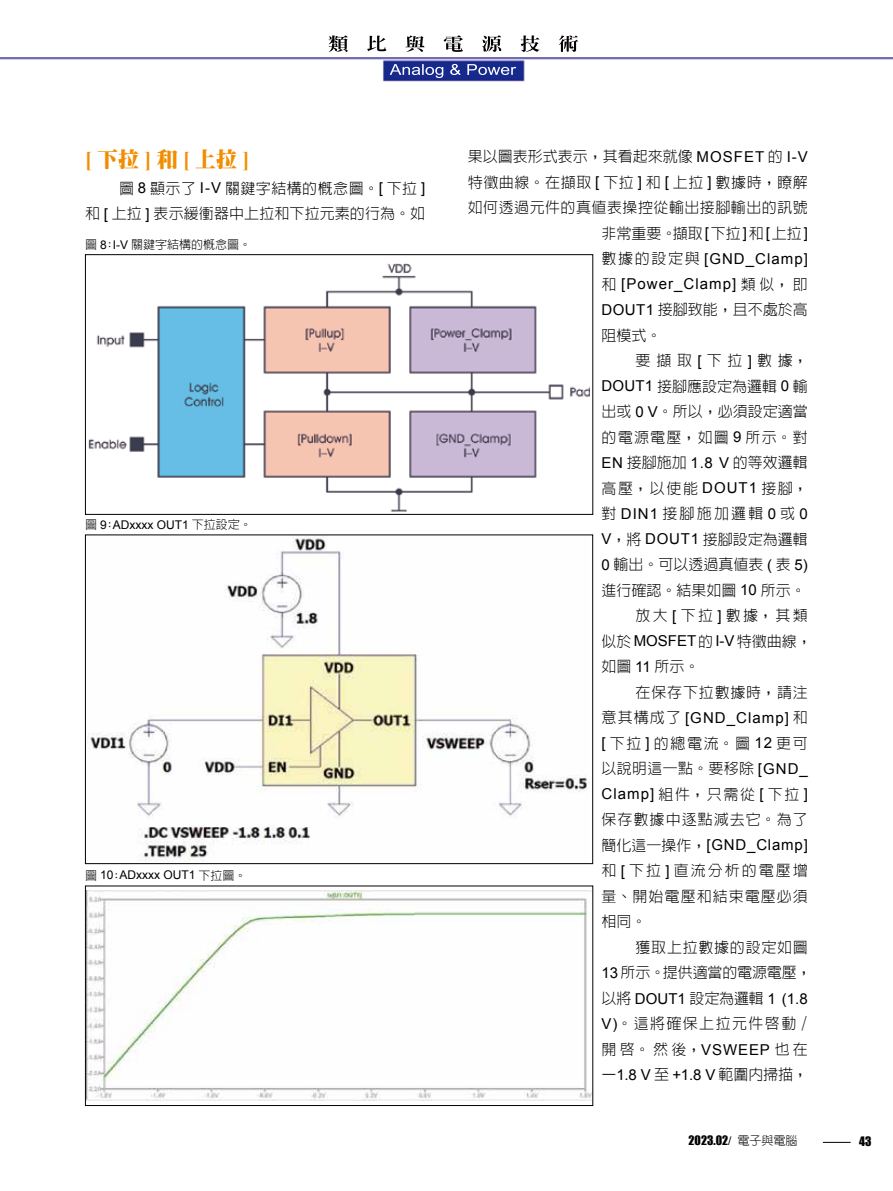
<style>
.page{position:relative;width:893px;height:1191px;background:#fff}
.page>*{position:absolute;margin:0;border:0;box-sizing:border-box;transform-origin:0 0}
.t1{font:900 21px "Inn Ming";color:#f18d00}
.t2{font:300 15px/25.5px "Lin Gothic";color:#000}
.t3{font:300 15px/25.5px "Lin Gothic";letter-spacing:.03em;color:#000;text-align:right}
.t4{font:15px/25.5px "Arial";letter-spacing:.07em;color:#000}
.t5{font:300 15px/25.5px "Lin Gothic";letter-spacing:.005em;color:#000;text-align:right}
.t6{font:300 15px/25.5px "Lin Gothic";letter-spacing:.095em;color:#000}
.t7{font:300 15px/25.5px "Lin Gothic";letter-spacing:.05em;color:#000;text-align:right}
.t8{font:300 15px/25.5px "Lin Gothic";letter-spacing:.055em;color:#000}
.t9{font:300 15px "Lin Gothic";letter-spacing:.07em;color:#000}
.t10{font:12px "Arial";color:#000}
.t11{font:300 12px "Lin Gothic";color:#000}
.t12{font:12px "Impact";color:#000}
.s1{font-family:"Times New Roman";font-weight:700}
.s2{font-family:"Arial";font-weight:400}
.s3{font-family:"Lin Gothic";font-weight:300}
.s4{font-family:"Arial"}
.s5{font-family:"New Gothic";font-weight:300}
</style>
<div class="page">
<img style="left:17px;top:35px;width:876px;height:47px">
<img style="left:390px;top:64px;width:126px;height:11px">
<img style="left:329px;top:35px;width:172px;height:17px">
<svg style="left:823px;top:1142px;width:28px;height:1px"></svg>
<img style="left:88px;top:263px;width:502px;height:248px">
<div style="left:85px;top:254px;width:508px;height:261px;border:1px solid #040002"></div>
<img style="left:87px;top:538px;width:500px;height:324px">
<img style="left:87px;top:890px;width:504px;height:210px">
<div style="left:85px;top:885px;width:508px;height:221px;border:1px solid #040002"></div>
<h1 class="t1" style="left:85px;top:148px;width:166px"><span class="s1">[</span>下拉<span class="s1">]</span>和<span class="s1">[</span>上拉<span class="s1">]</span></h1>
<p class="t5" style="left:85px;top:175px;width:342px">圖 <span class="s2">8</span> 顯示了 <span class="s2">I-V</span> 關鍵字結構的概念圖。<span class="s2">[</span> 下拉 <span class="s2">]<br></span>和 <span class="s2">[</span> 上拉 <span class="s2">]</span> 表示緩衝器中上拉和下拉元素的行為。如</p>
<p class="t11" style="left:85px;top:238px;width:168px">圖 <span class="s2">8</span>:<span class="s2">I-V</span> 關鍵字結構的概念圖。</p>
<p class="t10" style="left:85px;top:517px;width:168px"><span class="s3">圖</span> 9<span class="s3">:</span>ADxxxx OUT1 <span class="s3">下拉設定。</span></p>
<p class="t10" style="left:85px;top:867px;width:163px"><span class="s3">圖</span> 10<span class="s3">:</span>ADxxxx OUT1 <span class="s3">下拉圖。</span></p>
<p class="t3" style="left:468px;top:144px;width:342px">果以圖表形式表示，其看起來就像 <span class="s2">MOSFET</span> 的 <span class="s2">I-V</span>特徵曲線。在擷取 <span class="s2">[</span> 下拉 <span class="s2">]</span> 和 <span class="s2">[</span> 上拉 <span class="s2">]</span> 數據時，瞭解如何透過元件的真值表操控從輸出接腳輸出的訊號非常重要。擷取<span class="s2">[</span>下拉<span class="s2">]</span>和<span class="s2">[</span>上拉<span class="s2">]</span></p>
<p class="t4" style="left:602px;top:246px;width:208px"><span class="s3">數據的設定與</span> [GND_Clamp]<span class="s3">和</span> [Power_Clamp] <span class="s3">類似，即</span></p>
<p class="t2" style="left:602px;top:297px;width:208px"><span class="s2">DOUT1</span> 接腳致能，且不處於高阻模式。</p>
<p class="t2" style="left:602px;top:348px;width:208px;text-align:right">要擷取<span class="s2">[</span>下拉<span class="s2">]</span>數據，<br><span class="s2">DOUT1</span> 接腳應設定為邏輯 <span class="s2">0</span> 輸出或 <span class="s2">0 V</span>。所以，必須設定適當的電源電壓，如圖 <span class="s2">9</span> 所示。對<br><span class="s2">EN</span> 接腳施加 <span class="s2">1.8 V</span> 的等效邏輯高壓，以使能 <span class="s2">DOUT1</span> 接腳，對 <span class="s2">DIN1</span> 接腳施加邏輯 <span class="s2">0</span> 或 <span class="s2">0<br>V</span>，將 <span class="s2">DOUT1</span> 接腳設定為邏輯<br><span class="s2">0</span> 輸出。可以透過真值表 <span class="s2">(</span> 表 <span class="s2">5)</span>進行確認。結果如圖 <span class="s2">10</span> 所示。放大 <span class="s2">[</span> 下拉 <span class="s2">]</span> 數據，其類</p>
<p class="t4" style="left:602px;top:628px;width:212px"><span class="s3">似於</span>MOSFET<span class="s3">的</span>I-V<span class="s3">特徵曲線，</span></p>
<p class="t8" style="left:636px;top:654px;width:174px;text-indent:-34px">如圖 <span class="s2">11</span> 所示。<br>在保存下拉數據時，請注</p>
<p class="t4" style="left:602px;top:705px;width:208px"><span class="s3">意其構成了</span> [GND_Clamp] <span class="s3">和</span></p>
<p class="t3" style="left:602px;top:730px;width:208px;text-align:left"><span class="s2">[</span> 下拉 <span class="s2">]</span> 的總電流。圖 <span class="s2">12</span> 更可以說明這一點。要移除 <span class="s2">[GND_</span></p>
<p class="t4" style="left:602px;top:781px;width:208px">Clamp] <span class="s3">組件，只需從</span> [ <span class="s3">下拉</span> ]</p>
<p class="t9" style="left:602px;top:812px;width:208px">保存數據中逐點減去它。為了</p>
<p class="t4" style="left:602px;top:832px;width:208px"><span class="s3">簡化這一操作，</span>[GND_Clamp]</p>
<p class="t3" style="left:601px;top:858px;width:208px;text-align:justify">和 <span class="s2">[</span> 下拉 <span class="s2">]</span> 直流分析的電壓增量、開始電壓和結束電壓必須相同。</p>
<p class="t7" style="left:601px;top:934px;width:212px">獲取上拉數據的設定如圖<br><span class="s2">13</span> 所示。提供適當的電源電壓，</p>
<p class="t4" style="left:601px;top:985px;width:208px"><span class="s3">以將</span> DOUT1 <span class="s3">設定為邏輯</span> 1 (1.8</p>
<p class="t6" style="left:601px;top:1011px;width:208px"><span class="s2">V)</span>。這將確保上拉元件啟動 /開啟。然後，<span class="s2">VSWEEP</span> 也在</p>
<p class="t4" style="left:601px;top:1062px;width:208px"><span class="s3">–</span>1.8 V <span class="s3">至</span> +1.8 V <span class="s3">範圍內掃描，</span></p>
<p class="t12" style="left:689px;top:1131px;width:110px">2023.02<span class="s4">/</span> <span class="s5">電子與電腦</span></p>
<p class="t12" style="left:859px;top:1132px;width:14px">43</p>
</div>
